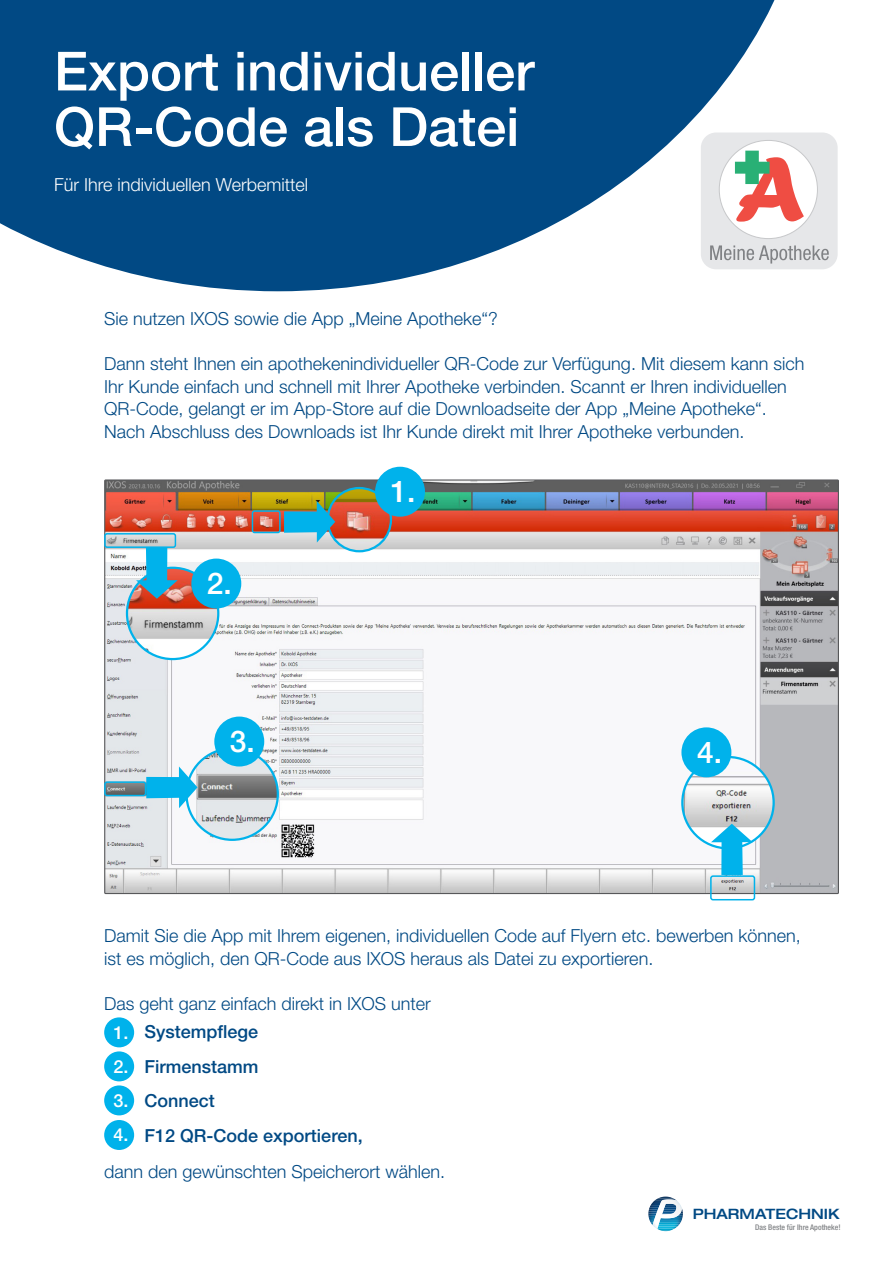
<style>
.page{position:relative;width:893px;height:1263px;background:#fff}
.page>*{position:absolute;margin:0;border:0;box-sizing:border-box;transform-origin:0 0}
.t1{font:500 54px/55.5px "Helvetica Neue LT Std";color:#fff}
.t2{font:500 30px "Helvetica Neue LT Std";color:#fff}
.t3{font:300 18px/22.5px "Helvetica Neue LT Std";color:#014984}
.t4{font:500 18px/34.5px "Helvetica Neue LT Std";color:#014984}
.t5{font:300 18px "Helvetica Neue LT Std";color:#fff}
.t6{font:500 18px/34.2px "Helvetica Neue LT Std";color:#fff;text-align:justify}
.t7{font:500 expanded 14.25px "Helvetica Neue";color:#014984}
.t8{font:500 condensed 7.8px "Helvetica Neue";color:#808285}
</style>
<div class="page">
<svg style="left:0;top:0;width:775px;height:291px;fill:#014984"></svg>
<img style="left:106px;top:481px;width:731px;height:411px">
<div style="left:104px;top:533px;width:72px;height:15px;border:2px solid #00b2eb;border-radius:2px"></div>
<div style="left:104px;top:781px;width:42px;height:15px;border:2px solid #00b2eb;border-radius:2px"></div>
<div style="left:710px;top:875px;width:45px;height:25px;border:2px solid #00b2eb;border-radius:2px"></div>
<div style="left:252px;top:510px;width:29px;height:23px;border:2px solid #00b2eb;border-radius:2px"></div>
<img style="left:127px;top:568px;width:91px;height:91px;border-radius:46px">
<div style="left:126px;top:567px;width:93px;height:93px;border:2px solid #00b2eb;border-radius:50%"></div>
<img style="left:328px;top:488px;width:63px;height:63px;border-radius:32px">
<div style="left:327px;top:487px;width:65px;height:65px;border:2px solid #00b2eb;border-radius:50%"></div>
<img style="left:196px;top:748px;width:82px;height:92px">
<svg style="left:682px;top:757px;width:92px;height:91px"></svg>
<img style="left:682px;top:757px;width:92px;height:70px">
<svg style="left:136px;top:547px;width:42px;height:52px;background:#6cadc6"></svg>
<div style="left:375px;top:467px;width:50px;height:50px;background:#00b2eb;border-radius:50%"></div>
<div style="left:191px;top:558px;width:50px;height:50px;background:#00b2eb;border-radius:50%"></div>
<div style="left:214px;top:716px;width:50px;height:50px;background:#00b2eb;border-radius:50%"></div>
<div style="left:104px;top:1017px;width:30px;height:30px;background:#00b2eb;border-radius:50%"></div>
<div style="left:104px;top:1051px;width:30px;height:30px;background:#00b2eb;border-radius:50%"></div>
<div style="left:104px;top:1085px;width:30px;height:30px;background:#00b2eb;border-radius:50%"></div>
<div style="left:104px;top:1120px;width:30px;height:30px;background:#00b2eb;border-radius:50%"></div>
<div style="left:681px;top:727px;width:50px;height:50px;background:#00b2eb;border-radius:50%"></div>
<svg style="left:146px;top:766px;width:51px;height:42px"></svg>
<svg style="left:284px;top:501px;width:51px;height:42px;background:#5dadb0"></svg>
<svg style="left:711px;top:824px;width:42px;height:51px"></svg>
<div style="left:701px;top:132px;width:137px;height:137px;background:#e6e7e9;border-radius:15px"></div>
<div style="left:719px;top:140px;width:98px;height:99px;background:#fff;border-radius:50%"></div>
<svg style="left:735px;top:151px;width:69px;height:71px"></svg>
<svg style="left:710px;top:245px;width:119px;height:19px"></svg>
<img style="left:657px;top:1196px;width:17px;height:3px">
<img style="left:648px;top:1205px;width:35px;height:17px">
<svg style="left:653px;top:1199px;width:29px;height:33px"></svg>
<h1 class="t1" style="left:54px;top:43px;width:482px">Export individueller<br>QR-Code als Datei</h1>
<p class="t5" style="left:54px;top:174px;width:256px">Für Ihre individuellen Werbemittel</p>
<p class="t3" style="left:104px;top:307px;width:395px">Sie nutzen IXOS sowie die App „Meine Apotheke“?</p>
<p class="t3" style="left:104px;top:352px;width:702px">Dann steht Ihnen ein apothekenindividueller QR-Code zur Verfügung. Mit diesem kann sich Ihr Kunde einfach und schnell mit Ihrer Apotheke verbinden. Scannt er Ihren individuellen QR-Code, gelangt er im App-Store auf die Downloadseite der App „Meine Apotheke“.<br>Nach Abschluss des Downloads ist Ihr Kunde direkt mit Ihrer Apotheke verbunden.</p>
<h2 class="t2" style="left:207px;top:566px;width:27px">2.</h2>
<h2 class="t2" style="left:230px;top:724px;width:27px">3.</h2>
<h2 class="t2" style="left:391px;top:474px;width:27px">1.</h2>
<h2 class="t2" style="left:697px;top:734px;width:27px">4.</h2>
<p class="t3" style="left:104px;top:924px;width:698px">Damit Sie die App mit Ihrem eigenen, individuellen Code auf Flyern etc. bewerben können, ist es möglich, den QR-Code aus IXOS heraus als Datei zu exportieren.</p>
<p class="t3" style="left:104px;top:991px;width:328px">Das geht ganz einfach direkt in IXOS unter</p>
<p class="t4" style="left:145px;top:1014px;width:220px">Systempflege<br>Firmenstamm<br>Connect<br>F12 QR-Code exportieren,</p>
<p class="t3" style="left:104px;top:1159px;width:343px">dann den gewünschten Speicherort wählen.</p>
<p class="t6" style="left:113px;top:1015px;width:17px">1.<br>2.<br>3.<br>4.</p>
<p class="t7" style="left:693px;top:1204px;width:149px">PHARMATECHNIK</p>
<p class="t8" style="left:755px;top:1223px;width:87px">Das Beste für Ihre Apotheke!</p>
</div>
